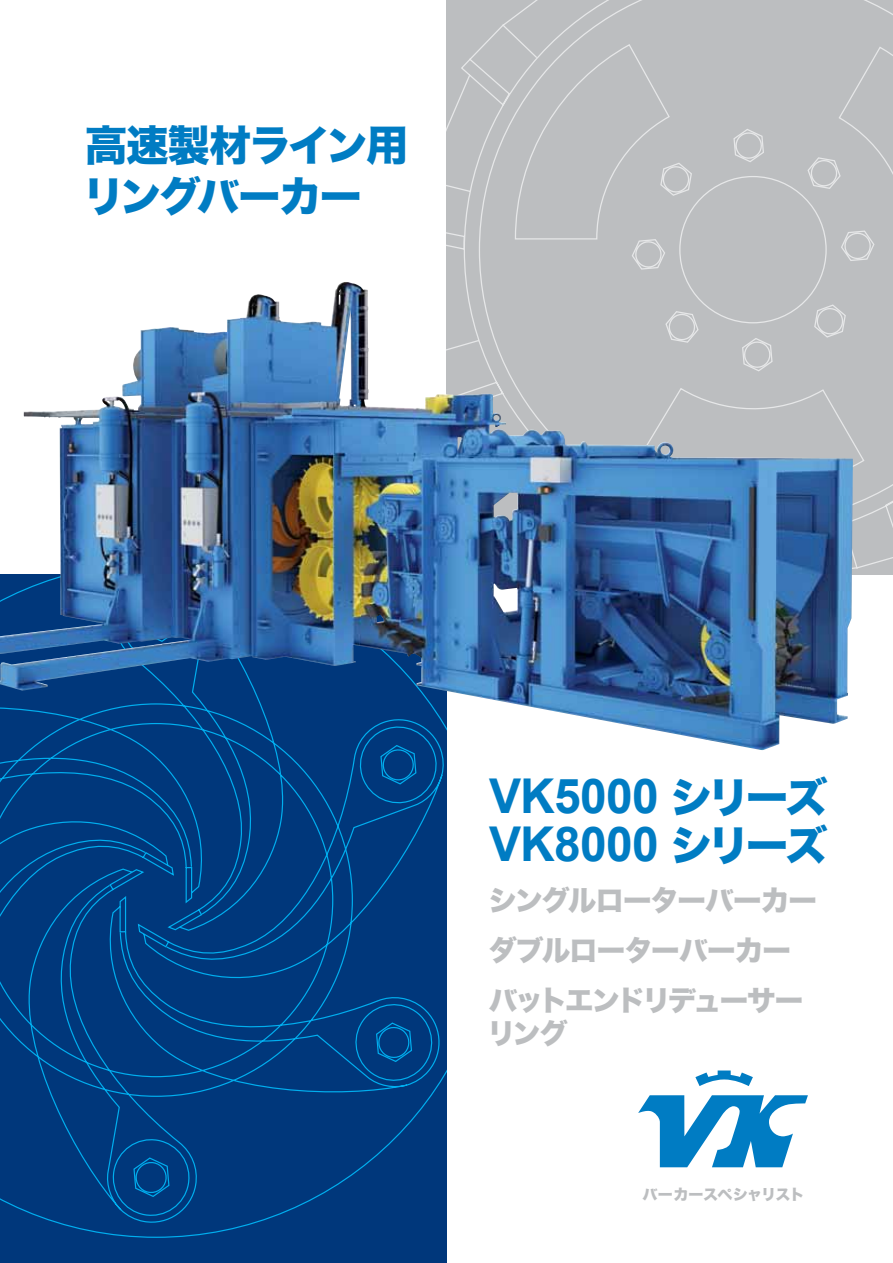
<style>
.page{position:relative;width:893px;height:1263px;background:#fff}
.page>*{position:absolute;margin:0;border:0;box-sizing:border-box;transform-origin:0 0}
.t1{font:700 48px/48px "Arial";letter-spacing:-.015em;color:#007cc3}
.t2{font:42px/51px "Hira Kaku Std N W8";letter-spacing:-.05em;color:#007cc3}
.t3{font:28.5px/49.9px "Hira Kaku Std N W8";letter-spacing:-.06em;color:#bcbec0}
.t4{font:15px "Hira Kaku Std N W8";letter-spacing:-.03em;color:#bcbec0}
.s1{font-family:"Hira Kaku Std N W8";font-weight:400;font-size:42px}
</style>
<div class="page">
<div style="left:0;top:574px;width:446px;height:689px;background:#00377b"></div>
<svg style="left:0;top:750px;width:446px;height:488px"></svg>
<div style="left:446px;top:0;width:447px;height:574px;background:#bcbec0"></div>
<img style="left:0;top:282px;width:853px;height:468px">
<svg style="left:638px;top:1095px;width:170px;height:72px"></svg>
<svg style="left:695px;top:1070px;width:58px;height:16px"></svg>
<h2 class="t2" style="left:83px;top:121px;width:327px">高速製材ライン用リングバーカー</h2>
<h1 class="t1" style="left:489px;top:772px;width:340px">VK5000 <span class="s1">シリーズ<br></span>VK8000 <span class="s1">シリーズ</span></h1>
<p class="t3" style="left:488px;top:876px;width:330px">シングルローターバーカーダブルローターバーカーバットエンドリデューサー</p>
<p class="t3" style="left:487px;top:1009px;width:82px">リング</p>
<p class="t4" style="left:642px;top:1186px;width:164px">バーカースペシャリスト</p>
</div>
